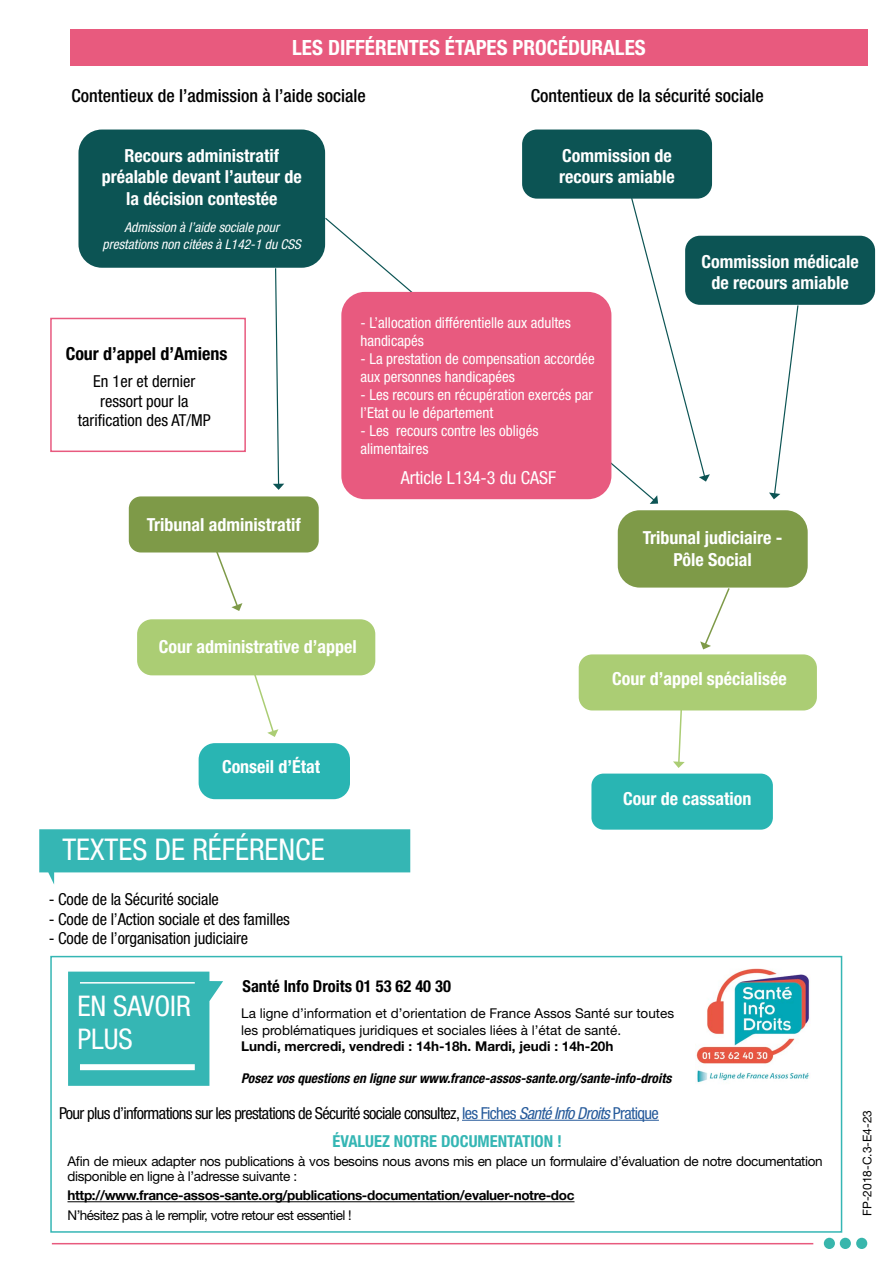
<style>
.page{position:relative;width:893px;height:1263px;background:#fff}
.page>*{position:absolute;margin:0;border:0;box-sizing:border-box;transform-origin:0 0}
.t1{font:condensed 30px "Helvetica Neue LT Std";color:#fff}
.t2{font:condensed 28.5px/33px "Helvetica Neue LT Std";color:#fff}
.t3{font:700 condensed 21px "Helvetica Neue LT Std";color:#fff}
.t4{font:700 condensed 18px/21.6px "Helvetica Neue LT Std";color:#fff;text-align:center}
.t5{font:500 condensed 18px "Helvetica Neue LT Std";color:#000}
.t6{font:700 condensed 18px "Helvetica Neue LT Std";color:#000}
.t7{font:condensed 18px "Helvetica Neue LT Std";color:#fff}
.t8{font:condensed 16.5px/19.8px "Helvetica Neue LT Std";letter-spacing:-.01em;color:#000;text-align:center}
.t9{font:condensed 16.5px/28.3px "Helvetica Neue LT Std";letter-spacing:-.04em;color:#000}
.t10{font:700 condensed 16.5px "Helvetica Neue LT Std";color:#000}
.t11{font:condensed 15px/18px "Helvetica Neue LT Std";color:#fff}
.t12{font:13.5px/15px "Helvetica Neue LT Std";letter-spacing:-.025em;color:#000}
.t13{font:13.5px/16.2px "Helvetica Neue LT Std";color:#000}
.t14{font:700 13.5px "Helvetica Neue LT Std";letter-spacing:-.025em;color:#000}
.t15{font:italic 700 condensed 13.5px "Helvetica Neue LT Std";color:#000}
.t16{font:italic condensed 13.5px/16.2px "Helvetica Neue LT Std";color:#fff;text-align:center}
.t17{font:700 13.5px "Helvetica Neue LT Std";color:#000}
.t18{font:12px "Helvetica Neue LT Std";color:#000}
.s1{color:#275b9b}
.s2{font-style:italic;color:#275b9b}
.s3{font-weight:700;color:#35b6b4}
</style>
<div class="page">
<div style="left:856px;top:1238px;width:11px;height:11px;background:#38b6ac;border-radius:50%"></div>
<div style="left:840px;top:1238px;width:11px;height:11px;background:#38b6ac;border-radius:50%"></div>
<div style="left:824px;top:1238px;width:11px;height:11px;background:#38b6ac;border-radius:50%"></div>
<hr style="left:52px;top:1243px;width:761px;height:1px;background:#e85a7e">
<svg style="left:39px;top:829px;width:371px;height:55px"></svg>
<div style="left:50px;top:956px;width:792px;height:277px;border:2px solid #35b6b4"></div>
<img style="left:696px;top:968px;width:114px;height:115px">
<svg style="left:68px;top:971px;width:155px;height:115px;background:#48bcbb"></svg>
<hr style="left:80px;top:982px;width:115px;height:1px;background:#fff">
<div style="left:80px;top:1064px;width:115px;height:6px;background:#fff"></div>
<hr style="left:462px;top:1120px;width:197px;height:1px;background:#275b9b">
<hr style="left:68px;top:1201px;width:506px;height:1px;background:#000">
<div style="left:70px;top:30px;width:798px;height:36px;background:#e85a7e"></div>
<div style="left:78px;top:130px;width:247px;height:138px;background:#0c5454;border-radius:23px"></div>
<div style="left:522px;top:130px;width:190px;height:69px;background:#0c5454;border-radius:15px"></div>
<div style="left:50px;top:318px;width:196px;height:134px;border:2px solid #e85a7f"></div>
<div style="left:129px;top:496px;width:190px;height:56px;background:#7e9a48;border-radius:12px"></div>
<div style="left:618px;top:510px;width:190px;height:78px;background:#7e9a48;border-radius:22px"></div>
<div style="left:137px;top:619px;width:238px;height:56px;background:#abcd74;border-radius:15px"></div>
<div style="left:579px;top:654px;width:238px;height:56px;background:#abcd74;border-radius:13px"></div>
<div style="left:199px;top:743px;width:151px;height:56px;background:#29b5b3;border-radius:16px"></div>
<div style="left:591px;top:773px;width:182px;height:57px;background:#29b5b3;border-radius:12px"></div>
<svg style="left:324px;top:217px;width:326px;height:283px"></svg>
<svg style="left:650px;top:495px;width:8px;height:9px"></svg>
<div style="left:341px;top:292px;width:270px;height:207px;background:#e85a7f;border-radius:23px"></div>
<svg style="left:273px;top:267px;width:11px;height:223px"></svg>
<svg style="left:630px;top:197px;width:80px;height:285px"></svg>
<div style="left:685px;top:236px;width:190px;height:69px;background:#0c5454;border-radius:15px"></div>
<svg style="left:769px;top:304px;width:30px;height:195px"></svg>
<svg style="left:214px;top:552px;width:28px;height:59px"></svg>
<svg style="left:700px;top:587px;width:31px;height:62px"></svg>
<svg style="left:249px;top:675px;width:29px;height:62px"></svg>
<svg style="left:673px;top:710px;width:12px;height:58px"></svg>
<p class="t3" style="left:292px;top:35px;width:355px">LES DIFFÉRENTES ÉTAPES PROCÉDURALES</p>
<p class="t5" style="left:72px;top:85px;width:296px">Contentieux de l’admission à l’aide sociale</p>
<p class="t5" style="left:531px;top:85px;width:234px">Contentieux de la sécurité sociale</p>
<p class="t4" style="left:102px;top:144px;width:202px">Recours administratif préalable devant l’auteur de la décision contestée</p>
<p class="t16" style="left:103px;top:220px;width:200px">Admission à l’aide sociale pour prestations non citées à L142-1 du CSS</p>
<p class="t6" style="left:66px;top:342px;width:163px">Cour d’appel d’Amiens</p>
<p class="t8" style="left:78px;top:371px;width:134px">En 1er et dernier ressort pour la tarification des AT/MP</p>
<p class="t4" style="left:147px;top:513px;width:155px">Tribunal administratif</p>
<p class="t4" style="left:559px;top:144px;width:117px;text-align:left">Commission de recours amiable</p>
<p class="t11" style="left:360px;top:314px;width:212px">- L’allocation différentielle aux adultes handicapés</p>
<p class="t11" style="left:360px;top:350px;width:236px">- La prestation de compensation accordée aux personnes handicapées</p>
<p class="t11" style="left:360px;top:386px;width:234px">- Les recours en récupération exercés par l’Etat ou le département</p>
<p class="t11" style="left:360px;top:422px;width:180px">- Les recours contre les obligés alimentaires</p>
<p class="t7" style="left:401px;top:467px;width:157px">Article L134-3 du CASF</p>
<p class="t4" style="left:701px;top:250px;width:159px">Commission médicale de recours amiable</p>
<p class="t4" style="left:643px;top:527px;width:141px">Tribunal judiciaire -<br>Pôle Social</p>
<p class="t4" style="left:159px;top:636px;width:199px">Cour administrative d’appel</p>
<p class="t4" style="left:222px;top:755px;width:100px">Conseil d’État</p>
<h1 class="t1" style="left:62px;top:832px;width:264px">TEXTES DE RÉFÉRENCE</h1>
<p class="t8" style="left:49px;top:889px;width:172px">- Code de la Sécurité sociale</p>
<p class="t8" style="left:49px;top:909px;width:243px">- Code de l’Action sociale et des familles</p>
<p class="t8" style="left:49px;top:928px;width:201px">- Code de l’organisation judiciaire</p>
<p class="t4" style="left:612px;top:668px;width:176px">Cour d’appel spécialisée</p>
<p class="t4" style="left:623px;top:787px;width:130px">Cour de cassation</p>
<h2 class="t2" style="left:77px;top:989px;width:115px">EN SAVOIR<br>PLUS</h2>
<p class="t10" style="left:242px;top:976px;width:210px">Santé Info Droits 01 53 62 40 30</p>
<p class="t13" style="left:241px;top:1005px;width:434px">La ligne d’information et d’orientation de France Assos Santé sur toutes les problématiques juridiques et sociales liées à l’état de santé.</p>
<p class="t17" style="left:241px;top:1038px;width:374px">Lundi, mercredi, vendredi : 14h-18h. Mardi, jeudi : 14h-20h</p>
<p class="t15" style="left:241px;top:1070px;width:431px">Posez vos questions en ligne sur www.france-assos-sante.org/sante-info-droits</p>
<p class="t9" style="left:332px;top:1098px;width:328px;text-indent:-273px">Pour plus d’informations sur les prestations de Sécurité sociale consultez, <span class="s1">les Fiches</span> <span class="s2">Santé Info Droits</span> <span class="s1">Pratique<br></span><span class="s3">ÉVALUEZ NOTRE DOCUMENTATION !</span></p>
<p class="t12" style="left:68px;top:1154px;width:757px">Afin de mieux adapter nos publications à vos besoins nous avons mis en place un formulaire d’évaluation de notre documentation disponible en ligne à l’adresse suivante :</p>
<p class="t14" style="left:68px;top:1187px;width:508px">http://www.france-assos-sante.org/publications-documentation/evaluer-notre-doc</p>
<p class="t12" style="left:68px;top:1207px;width:286px">N’hésitez pas à le remplir, votre retour est essentiel !</p>
<p class="t18" style="left:860px;top:1216px;width:108px;rotate:-90deg">FP-2018-C.3-E4-23</p>
</div>
